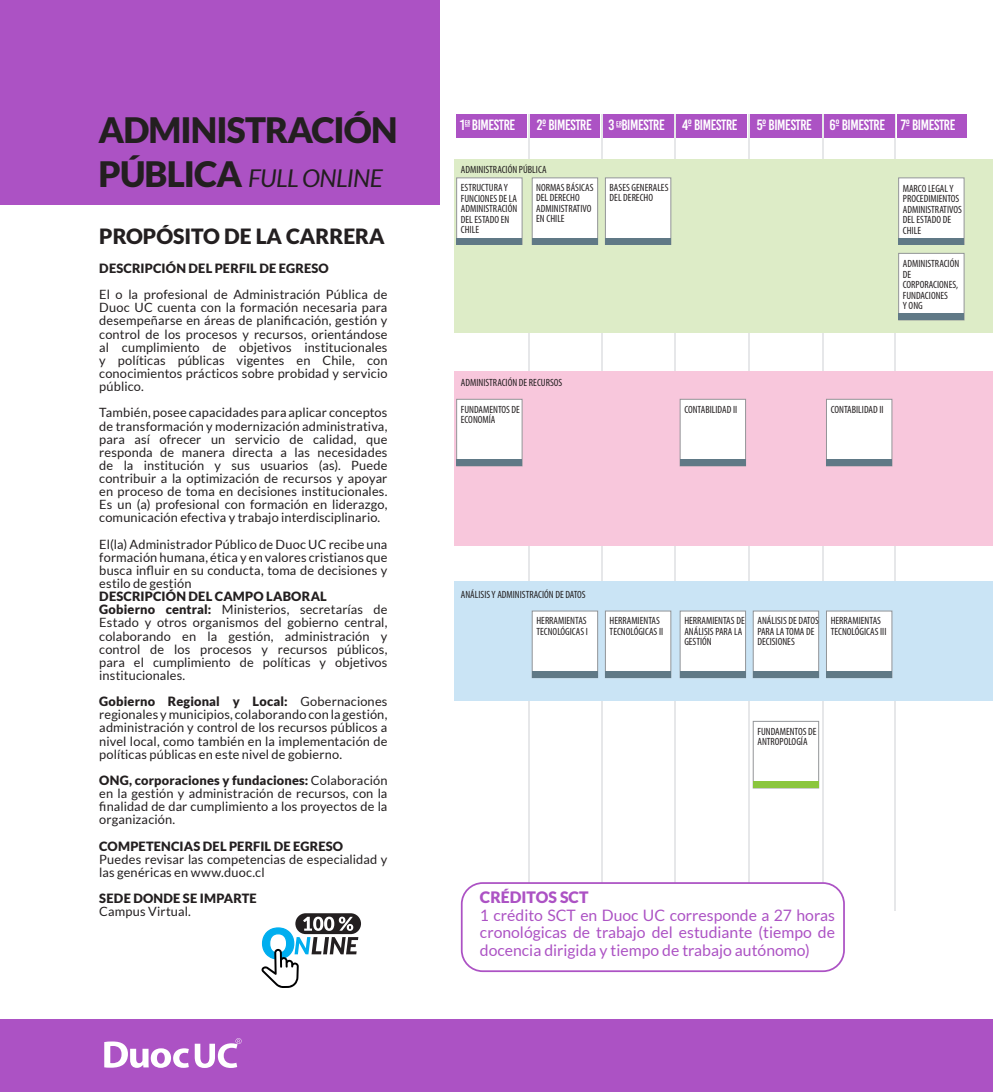
<style>
.page{position:relative;width:993px;height:1092px;background:#fff}
.page>*{position:absolute;margin:0;border:0;box-sizing:border-box;transform-origin:0 0}
.t1{font:900 35px "Lato";letter-spacing:-.025em;color:#231f20}
.t2{font:italic 24.5px "Lato";letter-spacing:-.025em;color:#231f20}
.t3{font:900 21px "Lato";color:#231f20}
.t4{font:15.75px/17.5px "Lato";color:#ac52c4;text-align:justify}
.t5{font:900 15.75px "Lato";color:#ac52c4}
.t6{font:14.88px "Bebas Kai";letter-spacing:-.025em;color:#fff}
.t7{font:12.78px/13.1px "Lato";letter-spacing:.01em;color:#231f20;text-align:justify}
.t8{font:900 12.78px "Lato";letter-spacing:.015em;color:#231f20}
.t9{font:condensed 10.5px/10.5px "Myriad Pro";color:#231f20}
.t10{font:7px "Bebas Kai";color:#fff}
.s1{font-weight:900;font-style:normal;font-size:35px}
.s2{font-weight:900}
</style>
<div class="page">
<hr style="left:601px;top:114px;width:1px;height:796px;background:#e6e7e9">
<hr style="left:674px;top:114px;width:1px;height:796px;background:#e6e7e9">
<hr style="left:528px;top:114px;width:2px;height:796px;background:#e6e7e9">
<hr style="left:748px;top:114px;width:1px;height:796px;background:#e6e7e9">
<hr style="left:822px;top:114px;width:1px;height:796px;background:#e6e7e9">
<hr style="left:894px;top:114px;width:1px;height:796px;background:#e6e7e9">
<div style="left:456px;top:114px;width:70px;height:23px;background:#ac52c4"></div>
<div style="left:530px;top:114px;width:69px;height:23px;background:#ac52c4"></div>
<div style="left:602px;top:114px;width:71px;height:23px;background:#ac52c4"></div>
<div style="left:675px;top:114px;width:71px;height:23px;background:#ac52c4"></div>
<div style="left:750px;top:114px;width:71px;height:23px;background:#ac52c4"></div>
<div style="left:823px;top:114px;width:71px;height:23px;background:#ac52c4"></div>
<div style="left:896px;top:114px;width:70px;height:23px;background:#ac52c4"></div>
<div style="left:0;top:0;width:439px;height:204px;background:#ac52c4"></div>
<div style="left:454px;top:581px;width:538px;height:120px;background:#cae4f5"></div>
<div style="left:454px;top:372px;width:538px;height:174px;background:#f8c7dc"></div>
<div style="left:454px;top:159px;width:538px;height:173px;background:#ddecc7"></div>
<div style="left:295px;top:913px;width:66px;height:21px;background:#231f20;border-radius:10px"></div>
<svg style="left:261px;top:916px;width:97px;height:71px"></svg>
<div style="left:456px;top:178px;width:66px;height:67px;background:#fff;border:1px solid #939598"></div>
<div style="left:456px;top:238px;width:66px;height:7px;background:#607986"></div>
<div style="left:532px;top:178px;width:65px;height:67px;background:#fff;border:1px solid #939598"></div>
<div style="left:532px;top:238px;width:65px;height:7px;background:#607986"></div>
<div style="left:605px;top:178px;width:65px;height:67px;background:#fff;border:1px solid #939598"></div>
<div style="left:605px;top:238px;width:65px;height:7px;background:#607986"></div>
<div style="left:898px;top:178px;width:65px;height:67px;background:#fff;border:1px solid #939598"></div>
<div style="left:898px;top:238px;width:65px;height:7px;background:#607986"></div>
<div style="left:898px;top:253px;width:65px;height:67px;background:#fff;border:1px solid #939598"></div>
<div style="left:898px;top:313px;width:65px;height:7px;background:#607986"></div>
<div style="left:456px;top:399px;width:66px;height:67px;background:#fff;border:1px solid #939598"></div>
<div style="left:456px;top:459px;width:66px;height:7px;background:#607986"></div>
<div style="left:679px;top:399px;width:66px;height:67px;background:#fff;border:1px solid #939598"></div>
<div style="left:679px;top:459px;width:66px;height:7px;background:#607986"></div>
<div style="left:826px;top:399px;width:65px;height:67px;background:#fff;border:1px solid #939598"></div>
<div style="left:826px;top:459px;width:65px;height:7px;background:#607986"></div>
<div style="left:532px;top:610px;width:65px;height:67px;background:#fff;border:1px solid #939598"></div>
<div style="left:532px;top:671px;width:65px;height:6px;background:#607986"></div>
<div style="left:605px;top:610px;width:65px;height:67px;background:#fff;border:1px solid #939598"></div>
<div style="left:605px;top:671px;width:65px;height:6px;background:#607986"></div>
<div style="left:679px;top:610px;width:66px;height:67px;background:#fff;border:1px solid #939598"></div>
<div style="left:679px;top:671px;width:66px;height:6px;background:#607986"></div>
<div style="left:752px;top:610px;width:66px;height:67px;background:#fff;border:1px solid #939598"></div>
<div style="left:752px;top:671px;width:66px;height:6px;background:#607986"></div>
<div style="left:826px;top:610px;width:65px;height:67px;background:#fff;border:1px solid #939598"></div>
<div style="left:826px;top:671px;width:65px;height:6px;background:#607986"></div>
<div style="left:752px;top:721px;width:66px;height:67px;background:#fff;border:1px solid #939598"></div>
<div style="left:752px;top:781px;width:66px;height:7px;background:#8bc63e"></div>
<div style="left:0;top:1019px;width:992px;height:72px;background:#ac52c4"></div>
<svg style="left:104px;top:1041px;width:85px;height:26px"></svg>
<svg style="left:195px;top:1038px;width:46px;height:29px"></svg>
<div style="left:461px;top:883px;width:382px;height:88px;background:#fff;border-radius:21px"></div>
<div style="left:460px;top:882px;width:384px;height:89px;border:2px solid #ac52c4;border-radius:21px"></div>
<p class="t1" style="left:98px;top:110px;width:300px">ADMINISTRACIÓN</p>
<p class="t2" style="left:98px;top:164px;width:286px"><span class="s1">PÚBLICA</span> FULL ONLINE</p>
<p class="t3" style="left:99px;top:224px;width:287px">PROPÓSITO DE LA CARRERA</p>
<p class="t8" style="left:99px;top:261px;width:231px">DESCRIPCIÓN DEL PERFIL DE EGRESO</p>
<p class="t7" style="left:99px;top:288px;width:289px">El o la profesional de Administración Pública de Duoc UC cuenta con la formación necesaria para desempeñarse en áreas de planificación, gestión y control de los procesos y recursos, orientándose al cumplimiento de objetivos institucionales y políticas públicas vigentes en Chile, con conocimientos prácticos sobre probidad y servicio público.</p>
<p class="t7" style="left:99px;top:406px;width:289px">También, posee capacidades para aplicar conceptos de transformación y modernización administrativa, para así ofrecer un servicio de calidad, que responda de manera directa a las necesidades de la institución y sus usuarios (as). Puede contribuir a la optimización de recursos y apoyar en proceso de toma en decisiones institucionales.<br>Es un (a) profesional con formación en liderazgo, comunicación efectiva y trabajo interdisciplinario.</p>
<p class="t7" style="left:99px;top:537px;width:289px">El(la) Administrador Público de Duoc UC recibe una formación humana, ética y en valores cristianos que busca influir en su conducta, toma de decisiones y estilo de gestión</p>
<p class="t8" style="left:99px;top:589px;width:229px">DESCRIPCIÓN DEL CAMPO LABORAL</p>
<p class="t7" style="left:99px;top:603px;width:289px"><span class="s2">Gobierno central:</span> Ministerios, secretarías de Estado y otros organismos del gobierno central, colaborando en la gestión, administración y control de los procesos y recursos públicos, para el cumplimiento de políticas y objetivos institucionales.</p>
<p class="t7" style="left:99px;top:695px;width:289px"><span class="s2">Gobierno Regional y Local:</span> Gobernaciones regionales y municipios, colaborando con la gestión, administración y control de los recursos públicos a nivel local, como también en la implementación de políticas públicas en este nivel de gobierno.</p>
<p class="t7" style="left:99px;top:773px;width:289px"><span class="s2">ONG, corporaciones y fundaciones:</span> Colaboración en la gestión y administración de recursos, con la finalidad de dar cumplimiento a los proyectos de la organización.</p>
<p class="t8" style="left:99px;top:838px;width:245px">COMPETENCIAS DEL PERFIL DE EGRESO</p>
<p class="t7" style="left:99px;top:852px;width:289px">Puedes revisar las competencias de especialidad y las genéricas en www.duoc.cl</p>
<p class="t8" style="left:99px;top:890px;width:159px">SEDE DONDE SE IMPARTE</p>
<p class="t7" style="left:99px;top:904px;width:93px">Campus Virtual.</p>
<p class="t6" style="left:459px;top:117px;width:57px">1 BIMESTRE</p>
<p class="t6" style="left:536px;top:117px;width:202px">2º BIMESTRE 3 BIMESTRE 4º BIMESTRE</p>
<p class="t6" style="left:756px;top:117px;width:200px">5º BIMESTRE 6º BIMESTRE 7º BIMESTRE</p>
<p class="t10" style="left:464px;top:119px;width:7px">ER</p>
<p class="t10" style="left:616px;top:120px;width:7px">ER</p>
<p class="t9" style="left:460px;top:164px;width:87px">ADMINISTRACIÓN PÚBLICA</p>
<p class="t9" style="left:536px;top:182px;width:59px">NORMAS BÁSICAS<br>DEL DERECHO<br>ADMINISTRATIVO<br>EN CHILE</p>
<p class="t9" style="left:609px;top:182px;width:60px">BASES GENERALES<br>DEL DERECHO</p>
<p class="t9" style="left:902px;top:183px;width:61px">MARCO LEGAL Y<br>PROCEDIMIENTOS<br>ADMINISTRATIVOS<br>DEL ESTADO DE<br>CHILE</p>
<p class="t9" style="left:902px;top:258px;width:58px">ADMINISTRACIÓN<br>DE<br>CORPORACIONES,<br>FUNDACIONES<br>Y ONG</p>
<p class="t9" style="left:460px;top:182px;width:58px">ESTRUCTURA Y<br>FUNCIONES DE LA<br>ADMINISTRACIÓN<br>DEL ESTADO EN<br>CHILE</p>
<p class="t9" style="left:460px;top:377px;width:103px">ADMINISTRACIÓN DE RECURSOS</p>
<p class="t9" style="left:460px;top:403px;width:61px">FUNDAMENTOS DE<br>ECONOMÍA</p>
<p class="t9" style="left:684px;top:403px;width:54px">CONTABILIDAD II</p>
<p class="t9" style="left:830px;top:403px;width:54px">CONTABILIDAD II</p>
<p class="t9" style="left:460px;top:589px;width:126px">ANÁLISIS Y ADMINISTRACIÓN DE DATOS</p>
<p class="t9" style="left:536px;top:615px;width:53px">HERRAMIENTAS<br>TECNOLÓGICAS I</p>
<p class="t9" style="left:609px;top:615px;width:55px">HERRAMIENTAS<br>TECNOLÓGICAS II</p>
<p class="t9" style="left:684px;top:615px;width:62px">HERRAMIENTAS DE<br>ANÁLISIS PARA LA<br>GESTIÓN</p>
<p class="t9" style="left:757px;top:615px;width:63px">ANÁLISIS DE DATOS<br>PARA LA TOMA DE<br>DECISIONES</p>
<p class="t9" style="left:830px;top:615px;width:57px">HERRAMIENTAS<br>TECNOLÓGICAS III</p>
<p class="t9" style="left:757px;top:725px;width:61px">FUNDAMENTOS DE<br>ANTROPOLOGÍA</p>
<p class="t5" style="left:480px;top:888px;width:110px">CRÉDITOS SCT</p>
<p class="t4" style="left:480px;top:905px;width:356px">1 crédito SCT en Duoc UC corresponde a 27 horas cronológicas de trabajo del estudiante (tiempo de docencia dirigida y tiempo de trabajo autónomo)</p>
</div>
